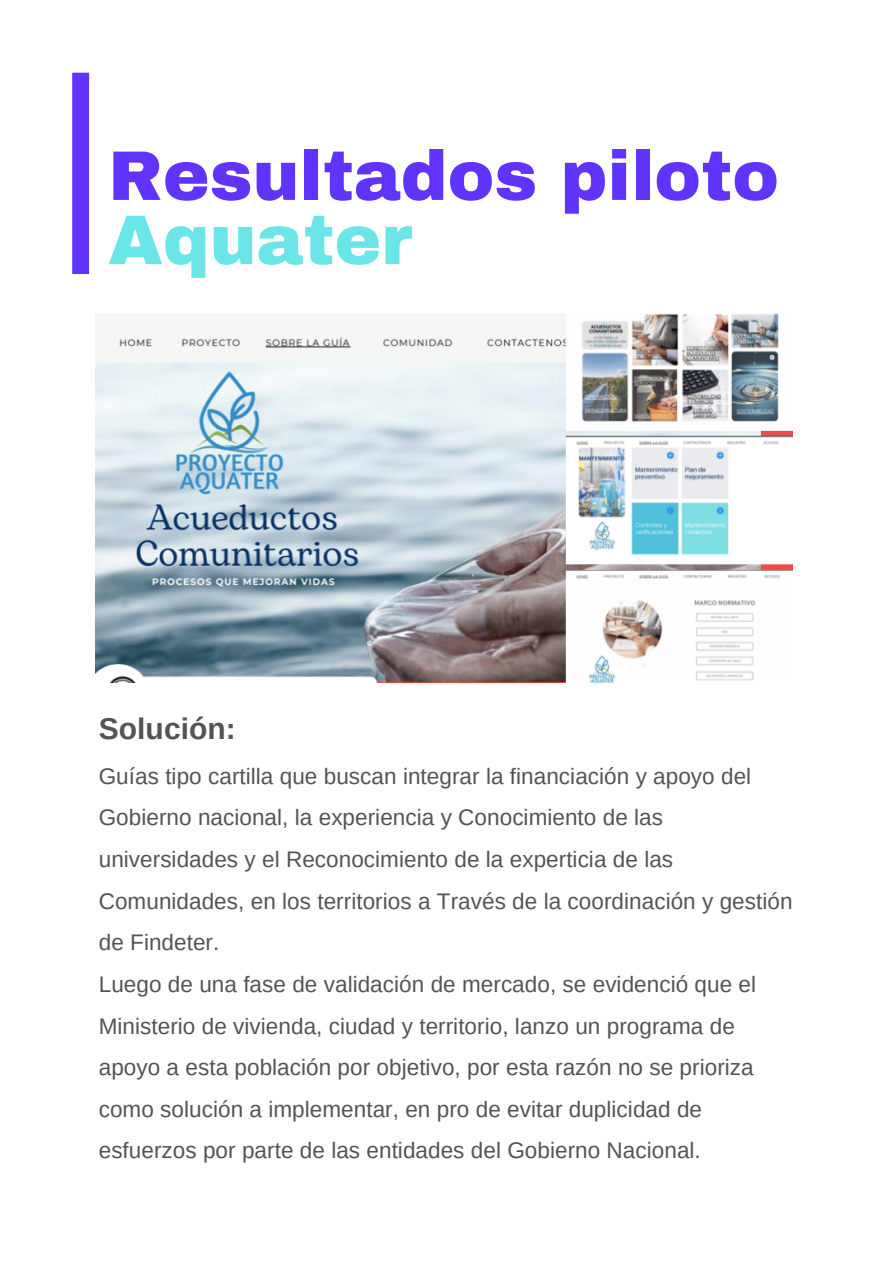
<style>
.page{position:relative;width:893px;height:1264px;background:#fff}
.page>*{position:absolute;margin:0;border:0;box-sizing:border-box;transform-origin:0 0}
.t1{font:900 70.2px "Archivo";color:#6034fd}
.t2{font:900 70.2px "Archivo";color:#6ce5e8}
.t3{font:700 30px "Arimo";letter-spacing:.005em;color:#545454}
.t4{font:22.5px/41.7px "Arimo";color:#545454}
</style>
<div class="page">
<div style="left:72px;top:73px;width:17px;height:201px;background:#6034fd"></div>
<img style="left:95px;top:313px;width:697px;height:369px">
<h1 class="t1" style="left:108px;top:138px;width:672px">Resultados piloto</h1>
<h1 class="t2" style="left:108px;top:202px;width:306px">Aquater</h1>
<h2 class="t3" style="left:99px;top:711px;width:139px">Solución:</h2>
<p class="t4" style="left:99px;top:755px;width:695px">Guías tipo cartilla que buscan integrar la financiación y apoyo del Gobierno nacional, la experiencia y Conocimiento de las universidades y el Reconocimiento de la experticia de las Comunidades, en los territorios a Través de la coordinación y gestión de Findeter.<br>Luego de una fase de validación de mercado, se evidenció que el Ministerio de vivienda, ciudad y territorio, lanzo un programa de apoyo a esta población por objetivo, por esta razón no se prioriza como solución a implementar, en pro de evitar duplicidad de esfuerzos por parte de las entidades del Gobierno Nacional.</p>
</div>
